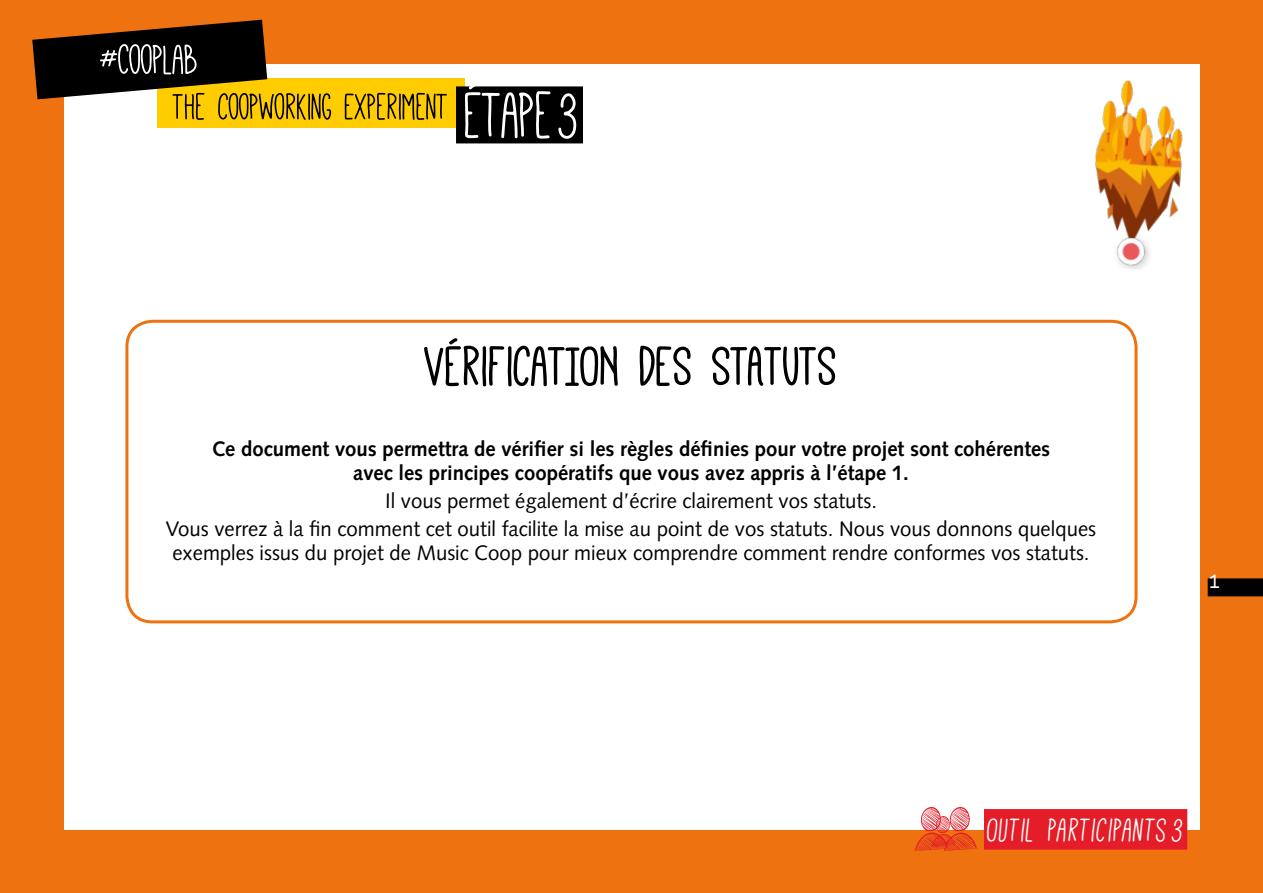
<style>
.page{position:relative;width:1263px;height:893px;background:#ee7210}
.page>*{position:absolute;margin:0;border:0;box-sizing:border-box;transform-origin:0 0}
.t1{font:72px "Mathlete Bulky";color:#fff}
.t2{font:61.5px "Mathlete Skinny";color:#000;scale:1.06 1}
.t3{font:36.6px "Mathlete Bulky Slant";letter-spacing:.04em;color:#fff}
.t4{font:22.5px "Courier Prime Code";color:#fff}
.t5{font:21px/28.2px "Syntax LT Std";color:#000;text-align:center}
.t6{font:700 21px/24px "Syntax LT Std";color:#000;text-align:center}
</style>
<div class="page">
<div style="left:64px;top:64px;width:1135px;height:765px;background:#fff"></div>
<div style="left:157px;top:78px;width:307px;height:49px;background:#fc0"></div>
<svg style="left:32px;top:20px;width:415px;height:100px"></svg>
<div style="left:456px;top:86px;width:127px;height:57px;background:#000"></div>
<img style="left:1095px;top:80px;width:88px;height:189px">
<div style="left:984px;top:809px;width:203px;height:41px;background:#e41d29"></div>
<svg style="left:915px;top:807px;width:62px;height:44px"></svg>
<div style="left:1208px;top:578px;width:55px;height:18px;background:#000"></div>
<svg style="left:424px;top:319px;width:195px;height:68px"></svg>
<svg style="left:639px;top:345px;width:52px;height:41px"></svg>
<svg style="left:711px;top:319px;width:125px;height:67px"></svg>
<div style="left:125px;top:320px;width:1012px;height:303px;border:3px solid #ee7210;border-radius:26px"></div>
<h1 class="t1" style="left:464px;top:80px;width:116px">étape3</h1>
<h2 class="t2" style="left:425px;top:337px;width:391px">VÉRIFICATION DES STATUTS</h2>
<p class="t6" style="left:212px;top:436px;width:840px">Ce document vous permettra de vérifier si les règles définies pour votre projet sont cohérentes avec les principes coopératifs que vous avez appris à l’étape 1.</p>
<p class="t5" style="left:166px;top:486px;width:932px">Il vous permet également d’écrire clairement vos statuts.<br>Vous verrez à la fin comment cet outil facilite la mise au point de vos statuts. Nous vous donnons quelques</p>
<p class="t5" style="left:172px;top:539px;width:919px">exemples issus du projet de Music Coop pour mieux comprendre comment rendre conformes vos statuts.</p>
<p class="t4" style="left:1208px;top:568px;width:15px">1</p>
<h3 class="t3" style="left:988px;top:812px;width:197px">OUTIL PARTICIPANTS 3</h3>
</div>
